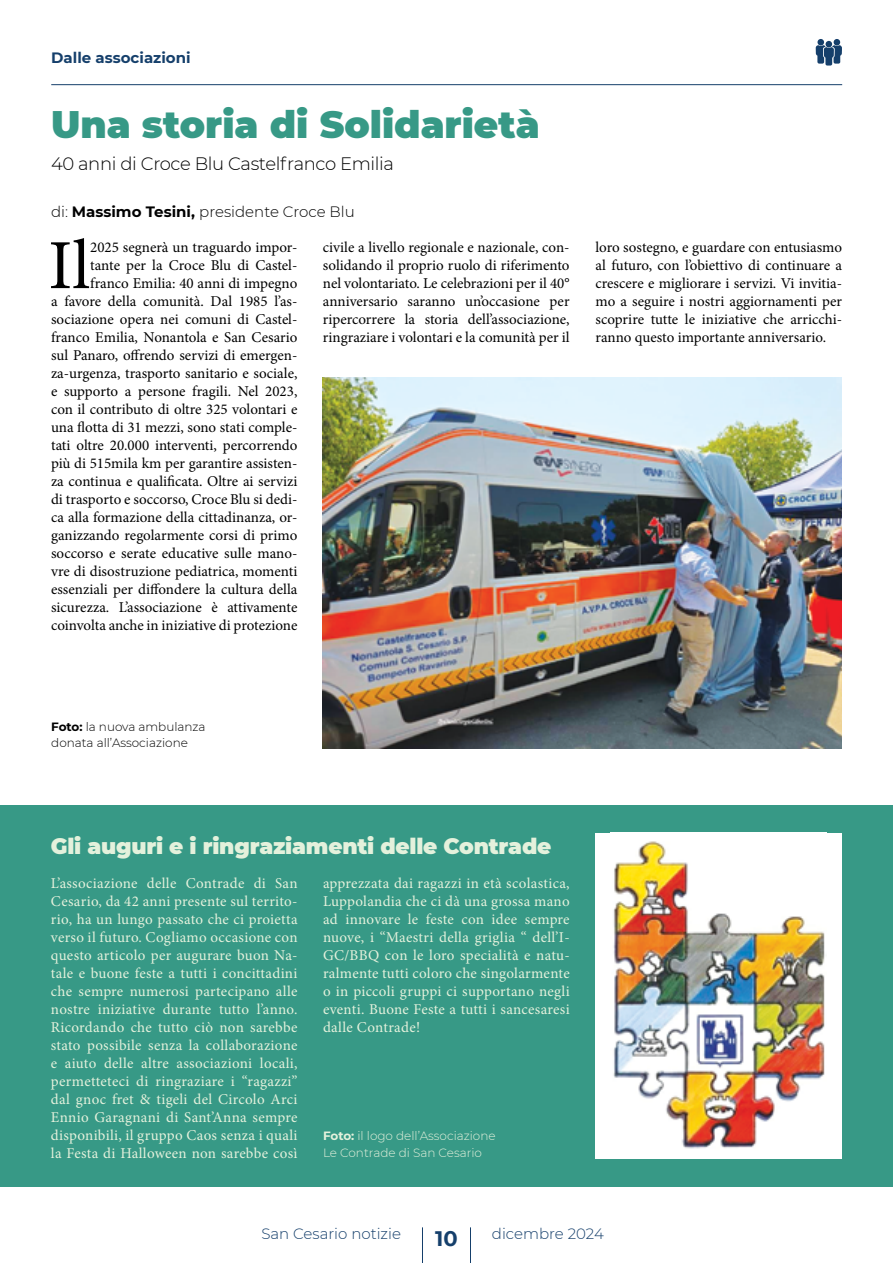
<style>
.page{position:relative;width:893px;height:1263px;background:#fff}
.page>*{position:absolute;margin:0;border:0;box-sizing:border-box;transform-origin:0 0}
.t1{font:70.35px "Minion Pro";color:#000}
.t2{font:900 37.5px "Montserrat";color:#379986}
.t3{font:900 21.75px "Montserrat";letter-spacing:-.01em;color:#e4f1dc}
.t4{font:700 21px "Montserrat";color:#153f6b}
.t5{font:300 18px "Montserrat";letter-spacing:-.02em;color:#000}
.t6{font:15px/18px "Minion Pro";color:#000;text-align:justify}
.t7{font:15px/18px "Minion Pro";letter-spacing:.02em;color:#e4f1dc;text-align:justify}
.t8{font:300 15px "Montserrat";color:#000}
.t9{font:300 15px "Montserrat";color:#153f6b}
.t10{font:700 15px "Montserrat";color:#153f6b}
.t11{font:300 12px/16.5px "Montserrat";color:#e4f1dc}
.t12{font:300 12px/16.5px "Montserrat";color:#000}
.s1{font-weight:700}
</style>
<div class="page">
<hr style="left:422px;top:1227px;width:1px;height:36px;background:#153f6b">
<hr style="left:470px;top:1227px;width:1px;height:36px;background:#153f6b">
<hr style="left:51px;top:84px;width:791px;height:1px;background:#153f6b">
<div style="left:0;top:805px;width:893px;height:381px;background:#379986"></div>
<img style="left:323px;top:378px;width:519px;height:371px">
<svg style="left:816px;top:45px;width:26px;height:21px"></svg>
<div style="left:825px;top:41px;width:7px;height:6px;background:#153f6b;border-radius:50%"></div>
<div style="left:834px;top:39px;width:6px;height:7px;background:#153f6b;border-radius:50%"></div>
<div style="left:817px;top:39px;width:7px;height:7px;background:#153f6b;border-radius:50%"></div>
<div style="left:595px;top:832px;width:247px;height:326px;background:#fff"></div>
<img style="left:613px;top:841px;width:212px;height:308px">
<p class="t10" style="left:51px;top:47px;width:141px">Dalle associazioni</p>
<h2 class="t2" style="left:51px;top:96px;width:490px">Una storia di Solidarietà</h2>
<p class="t5" style="left:51px;top:152px;width:345px">40 anni di Croce Blu Castelfranco Emilia</p>
<p class="t8" style="left:51px;top:201px;width:305px">di: <span class="s1">Massimo Tesini,</span> presidente Croce Blu</p>
<h1 class="t1" style="left:48px;top:218px;width:43px">Il</h1>
<p class="t6" style="left:51px;top:238px;width:248px;text-align:right">2025 segnerà un traguardo impor-<br>tante per la Croce Blu di Castel&shy;franco Emilia: 40 anni di impegno<br>a favore della comunità. Dal 1985 l’as&shy;sociazione opera nei comuni di Castel&shy;franco Emilia, Nonantola e San Cesario sul Panaro, offrendo servizi di emergen&shy;za-urgenza, trasporto sanitario e sociale, e supporto a persone fragili. Nel 2023, con il contributo di oltre 325 volontari e una flotta di 31 mezzi, sono stati comple&shy;tati oltre 20.000 interventi, percorrendo più di 515mila km per garantire assisten&shy;za continua e qualificata. Oltre ai servizi di trasporto e soccorso, Croce Blu si dedi&shy;ca alla formazione della cittadinanza, or&shy;ganizzando regolarmente corsi di primo soccorso e serate educative sulle mano&shy;vre di disostruzione pediatrica, momenti essenziali per diffondere la cultura della sicurezza. L’associazione è attivamente coinvolta anche in iniziative di protezione</p>
<p class="t6" style="left:323px;top:238px;width:248px">civile a livello regionale e nazionale, con&shy;solidando il proprio ruolo di riferimento nel volontariato. Le celebrazioni per il 40° anniversario saranno un’occasione per ripercorrere la storia dell’associazione, ringraziare i volontari e la comunità per il</p>
<p class="t6" style="left:595px;top:238px;width:248px">loro sostegno, e guardare con entusiasmo al futuro, con l’obiettivo di continuare a crescere e migliorare i servizi. Vi invitia&shy;mo a seguire i nostri aggiornamenti per scoprire tutte le iniziative che arricchi&shy;ranno questo importante anniversario.</p>
<p class="t12" style="left:51px;top:718px;width:156px"><span class="s1">Foto:</span> la nuova ambulanza donata all’Associazione</p>
<h3 class="t3" style="left:51px;top:830px;width:502px">Gli auguri e i ringraziamenti delle Contrade</h3>
<p class="t7" style="left:51px;top:875px;width:248px">L’associazione delle Contrade di San Cesario, da 42 anni presente sul territo&shy;rio, ha un lungo passato che ci proietta verso il futuro. Cogliamo occasione con questo articolo per augurare buon Na&shy;tale e buone feste a tutti i concittadini che sempre numerosi partecipano alle nostre iniziative durante tutto l’anno.<br>Ricordando che tutto ciò non sarebbe stato possibile senza la collaborazione e aiuto delle altre associazioni locali, permetteteci di ringraziare i “ragazzi” dal gnoc fret &amp; tigeli del Circolo Arci Ennio Garagnani di Sant’Anna sempre disponibili, il gruppo Caos senza i quali la Festa di Halloween non sarebbe così</p>
<p class="t7" style="left:323px;top:875px;width:248px">apprezzata dai ragazzi in età scolastica, Luppolandia che ci dà una grossa mano ad innovare le feste con idee sempre nuove, i “Maestri della griglia “ dell’I-GC/BBQ con le loro specialità e natu&shy;ralmente tutti coloro che singolarmente o in piccoli gruppi ci supportano negli eventi. Buone Feste a tutti i sancesaresi dalle Contrade!</p>
<p class="t11" style="left:323px;top:1127px;width:174px"><span class="s1">Foto:</span> il logo dell’Associazione<br>Le Contrade di San Cesario</p>
<p class="t9" style="left:261px;top:1223px;width:141px">San Cesario notizie</p>
<p class="t9" style="left:492px;top:1223px;width:113px">dicembre 2024</p>
<h3 class="t4" style="left:435px;top:1223px;width:24px">10</h3>
</div>
